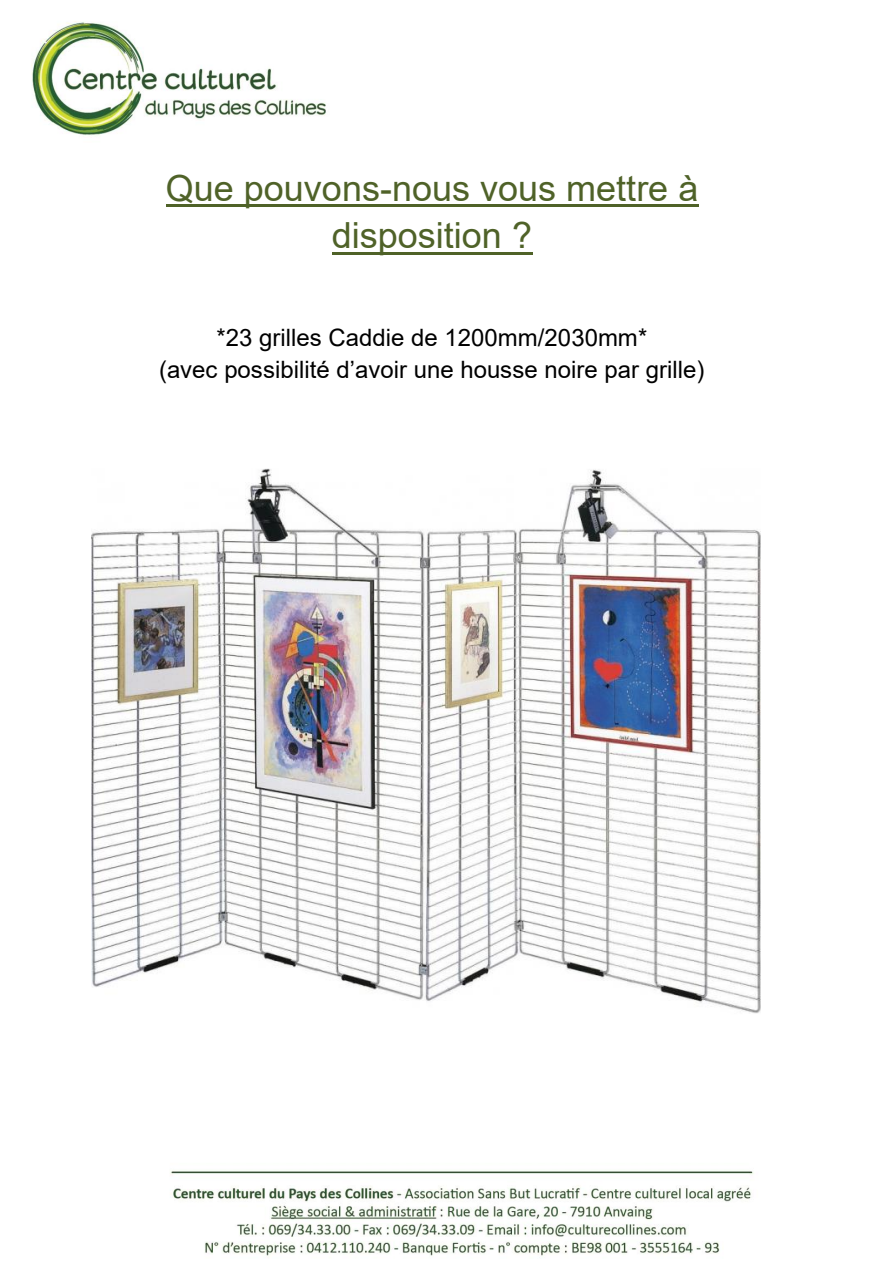
<style>
.page{position:relative;width:893px;height:1263px;background:#fff}
.page>*{position:absolute;margin:0;border:0;box-sizing:border-box;transform-origin:0 0}
.t1{font:36px/47.7px "Arial";color:#4f6228;text-align:center}
.t2{font:24px "Arial";color:#000}
.t3{font:24px "Arial";color:#000}
</style>
<div class="page">
<img style="left:31px;top:21px;width:730px;height:1235px">
<hr style="left:166px;top:204px;width:532px;height:3px;background:#4f6228">
<hr style="left:332px;top:252px;width:200px;height:3px;background:#4f6228">
<img style="left:92px;top:409px;width:668px;height:664px">
<h1 class="t1" style="left:166px;top:168px;width:534px">Que pouvons-nous vous mettre à disposition ?</h1>
<p class="t3" style="left:216px;top:329px;width:432px">*23 grilles Caddie de 1200mm/2030mm*</p>
<p class="t2" style="left:159px;top:353px;width:547px">(avec possibilité d’avoir une housse noire par grille)</p>
</div>
